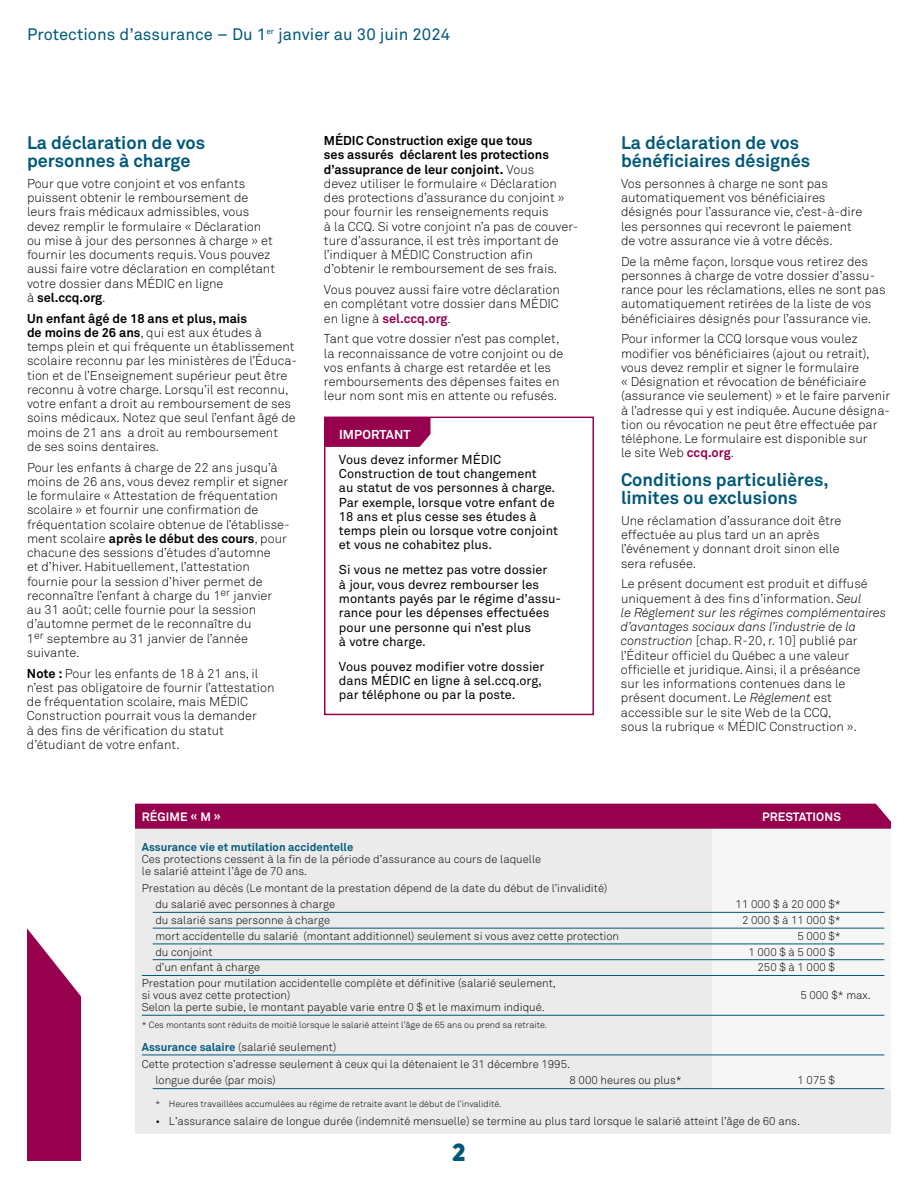
<style>
.page{position:relative;width:918px;height:1188px;background:#fff}
.page>*{position:absolute;margin:0;border:0;box-sizing:border-box;transform-origin:0 0}
.t1{font:800 24px "Uni Sans";color:#005879}
.t2{font:700 18px/18px "Akkurat Pro";color:#005879}
.t3{font:16.5px "Akkurat Pro";color:#005879}
.t4{font:300 12.75px/14.2px "Akkurat Pro";color:#000}
.t5{font:12.75px/14.2px "Akkurat Pro";color:#000}
.t6{font:700 12.75px "Akkurat Pro";letter-spacing:.01em;color:#fff}
.t7{font:700 12px "Akkurat Pro";letter-spacing:.01em;color:#fff}
.t8{font:300 11.25px/12px "Akkurat Pro";color:#000}
.t9{font:700 11.25px "Akkurat Pro";color:#005879}
.t10{font:300 9px "Akkurat Pro";color:#000}
.s1{font-weight:700}
.s2{font-weight:700;color:#96004d}
.s3{font-style:italic}
.s4{font-weight:700;color:#005879}
</style>
<div class="page">
<svg style="left:27px;top:928px;width:54px;height:233px;background:#a42466"></svg>
<div style="left:327px;top:420px;width:104px;height:27px;background:#96004d"></div>
<div style="left:324px;top:417px;width:270px;height:298px;border:2px solid #96004d"></div>
<div style="left:135px;top:829px;width:756px;height:305px;background:#ebebec"></div>
<div style="left:712px;top:829px;width:179px;height:260px;background:#f6f6f6"></div>
<div style="left:135px;top:804px;width:756px;height:25px;background:#96004d"></div>
<hr style="left:153px;top:912px;width:731px;height:1px;background:#005879">
<hr style="left:153px;top:928px;width:731px;height:1px;background:#005879">
<hr style="left:153px;top:944px;width:731px;height:1px;background:#005879">
<hr style="left:153px;top:959px;width:731px;height:1px;background:#005879">
<hr style="left:142px;top:975px;width:742px;height:1px;background:#005879">
<hr style="left:142px;top:1015px;width:742px;height:1px;background:#005879">
<hr style="left:142px;top:1055px;width:742px;height:1px;background:#005879">
<hr style="left:153px;top:1088px;width:731px;height:1px;background:#005879">
<p class="t3" style="left:27px;top:25px;width:425px">Protections d’assurance – Du 1<sup>er</sup> janvier au 30 juin 2024</p>
<h2 class="t2" style="left:27px;top:134px;width:180px">La déclaration de vos personnes à charge</h2>
<p class="t4" style="left:27px;top:176px;width:250px">Pour que votre conjoint et vos enfants puissent obtenir le remboursement de leurs frais médicaux admissibles, vous devez remplir le formulaire « Déclaration ou mise à jour des personnes à charge » et fournir les documents requis. Vous pouvez aussi faire votre déclaration en complétant votre dossier dans MÉDIC en ligne<br>à <span class="s1">sel.ccq.org</span>.</p>
<p class="t4" style="left:27px;top:311px;width:272px"><span class="s1">Un enfant âgé de 18 ans et plus, mais<br>de moins de 26 ans</span>, qui est aux études à temps plein et qui fréquente un établissement scolaire reconnu par les ministères de l’Éduca&shy;tion et de l’Enseignement supérieur peut être reconnu à votre charge. Lorsqu’il est reconnu, votre enfant a droit au remboursement de ses soins médicaux. Notez que seul l’enfant âgé de moins de 21 ans a droit au remboursement<br>de ses soins dentaires.</p>
<p class="t4" style="left:27px;top:460px;width:264px">Pour les enfants à charge de 22 ans jusqu’à moins de 26 ans, vous devez remplir et signer le formulaire « Attestation de fréquentation scolaire » et fournir une confirmation de fréquentation scolaire obtenue de l’établisse&shy;ment scolaire <span class="s1">après le début des cours</span>, pour chacune des sessions d’études d’automne<br>et d’hiver. Habituellement, l’attestation fournie pour la session d’hiver permet de reconnaître l’enfant à charge du 1<sup>er</sup> janvier au 31 août; celle fournie pour la session d’automne permet de le reconnaître du<br>1<sup>er</sup> septembre au 31 janvier de l’année suivante.</p>
<p class="t4" style="left:27px;top:666px;width:249px"><span class="s1">Note :</span> Pour les enfants de 18 à 21 ans, il n’est pas obligatoire de fournir l’attestation de fréquentation scolaire, mais MÉDIC Construction pourrait vous la demander<br>à des fins de vérification du statut d’étudiant de votre enfant.</p>
<p class="t4" style="left:324px;top:133px;width:256px"><span class="s1">MÉDIC Construction exige que tous<br>ses assurés déclarent les protections d’assuprance de leur conjoint.</span> Vous<br>devez utiliser le formulaire « Déclaration des protections d’assurance du conjoint » pour fournir les renseignements requis<br>à la CCQ. Si votre conjoint n’a pas de couver&shy;ture d’assurance, il est très important de l’indiquer à MÉDIC Construction afin d’obtenir le remboursement de ses frais.</p>
<p class="t4" style="left:324px;top:282px;width:237px;text-align:justify">Vous pouvez aussi faire votre déclaration en complétant votre dossier dans MÉDIC en ligne à <span class="s2">sel.ccq.org</span>.</p>
<p class="t4" style="left:324px;top:332px;width:241px">Tant que votre dossier n’est pas complet, la reconnaissance de votre conjoint ou de vos enfants à charge est retardée et les remboursements des dépenses faites en leur nom sont mis en attente ou refusés.</p>
<p class="t6" style="left:339px;top:427px;width:73px">IMPORTANT</p>
<p class="t5" style="left:339px;top:452px;width:221px">Vous devez informer MÉDIC<br>Construction de tout changement<br>au statut de vos personnes à charge.<br>Par exemple, lorsque votre enfant de<br>18 ans et plus cesse ses études à temps plein ou lorsque votre conjoint et vous ne cohabitez plus.</p>
<p class="t5" style="left:339px;top:563px;width:224px">Si vous ne mettez pas votre dossier<br>à jour, vous devrez rembourser les montants payés par le régime d’assu&shy;rance pour les dépenses effectuées pour une personne qui n’est plus<br>à votre charge.</p>
<p class="t5" style="left:339px;top:659px;width:207px">Vous pouvez modifier votre dossier dans MÉDIC en ligne à sel.ccq.org, par téléphone ou par la poste.</p>
<h2 class="t2" style="left:621px;top:134px;width:191px">La déclaration de vos bénéficiaires désignés</h2>
<p class="t4" style="left:621px;top:176px;width:243px">Vos personnes à charge ne sont pas automatiquement vos bénéficiaires désignés pour l’assurance vie, c’est-à-dire les personnes qui recevront le paiement de votre assurance vie à votre décès.</p>
<p class="t4" style="left:621px;top:254px;width:266px">De la même façon, lorsque vous retirez des personnes à charge de votre dossier d’assu&shy;rance pour les réclamations, elles ne sont pas automatiquement retirées de la liste de vos bénéficiaires désignés pour l’assurance vie.</p>
<p class="t4" style="left:621px;top:332px;width:271px">Pour informer la CCQ lorsque vous voulez modifier vos bénéficiaires (ajout ou retrait), vous devez remplir et signer le formulaire<br>« Désignation et révocation de bénéficiaire (assurance vie seulement) » et le faire parvenir à l’adresse qui y est indiquée. Aucune désigna&shy;tion ou révocation ne peut être effectuée par téléphone. Le formulaire est disponible sur<br>le site Web <span class="s2">ccq.org</span>.</p>
<h2 class="t2" style="left:621px;top:471px;width:209px">Conditions particulières, limites ou exclusions</h2>
<p class="t4" style="left:621px;top:513px;width:222px">Une réclamation d’assurance doit être effectuée au plus tard un an après l’événement y donnant droit sinon elle sera refusée.</p>
<p class="t4" style="left:621px;top:577px;width:267px">Le présent document est produit et diffusé uniquement à des fins d’information. <span class="s3">Seul<br>le Règlement sur les régimes complémentaires d’avantages sociaux dans l’industrie de la construction</span> [chap. R-20, r. 10] publié par l’Éditeur officiel du Québec a une valeur officielle et juridique. Ainsi, il a préséance<br>sur les informations contenues dans le présent document. Le <span class="s3">Règlement</span> est accessible sur le site Web de la CCQ,<br>sous la rubrique « MÉDIC Construction ».</p>
<p class="t7" style="left:142px;top:809px;width:80px">RÉGIME « M »</p>
<p class="t7" style="left:762px;top:809px;width:80px">PRESTATIONS</p>
<p class="t9" style="left:142px;top:840px;width:213px">Assurance vie et mutilation accidentelle</p>
<p class="t8" style="left:142px;top:853px;width:401px">Ces protections cessent à la fin de la période d’assurance au cours de laquelle le salarié atteint l’âge de 70 ans.</p>
<p class="t8" style="left:155px;top:881px;width:453px;line-height:15.8px;text-indent:-14px">Prestation au décès (Le montant de la prestation dépend de la date du début de l’invalidité) du salarié avec personnes à charge</p>
<p class="t8" style="left:736px;top:898px;width:107px">11 000 $ à 20 000 $*</p>
<p class="t8" style="left:155px;top:914px;width:176px">du salarié sans personne à charge</p>
<p class="t8" style="left:742px;top:914px;width:100px">2 000 $ à 11 000 $*</p>
<p class="t8" style="left:155px;top:930px;width:465px">mort accidentelle du salarié (montant additionnel) seulement si vous avez cette protection</p>
<p class="t8" style="left:798px;top:930px;width:45px">5 000 $*</p>
<p class="t8" style="left:155px;top:946px;width:59px">du conjoint</p>
<p class="t8" style="left:748px;top:946px;width:88px">1 000 $ à 5 000 $</p>
<p class="t8" style="left:155px;top:961px;width:106px">d’un enfant à charge</p>
<p class="t8" style="left:758px;top:961px;width:79px">250 $ à 1 000 $</p>
<p class="t8" style="left:142px;top:977px;width:416px">Prestation pour mutilation accidentelle complète et définitive (salarié seulement, si vous avez cette protection)</p>
<p class="t8" style="left:800px;top:989px;width:72px">5 000 $* max.</p>
<p class="t8" style="left:142px;top:1001px;width:404px">Selon la perte subie, le montant payable varie entre 0 $ et le maximum indiqué.</p>
<p class="t10" style="left:142px;top:1019px;width:407px">* Ces montants sont réduits de moitié lorsque le salarié atteint l’âge de 65 ans ou prend sa retraite.</p>
<p class="t8" style="left:142px;top:1041px;width:196px"><span class="s4">Assurance salaire</span> (salarié seulement)</p>
<p class="t8" style="left:142px;top:1058px;width:430px">Cette protection s’adresse seulement à ceux qui la détenaient le 31 décembre 1995.</p>
<p class="t8" style="left:155px;top:1075px;width:122px">longue durée (par mois)</p>
<p class="t8" style="left:570px;top:1075px;width:114px">8 000 heures ou plus*</p>
<p class="t8" style="left:798px;top:1075px;width:39px">1 075 $</p>
<p class="t10" style="left:155px;top:1099px;width:348px">* Heures travaillées accumulées au régime de retraite avant le début de l’invalidité.</p>
<p class="t8" style="left:155px;top:1115px;width:646px">• L’assurance salaire de longue durée (indemnité mensuelle) se termine au plus tard lorsque le salarié atteint l’âge de 60 ans.</p>
<h1 class="t1" style="left:452px;top:1137px;width:15px">2</h1>
</div>
